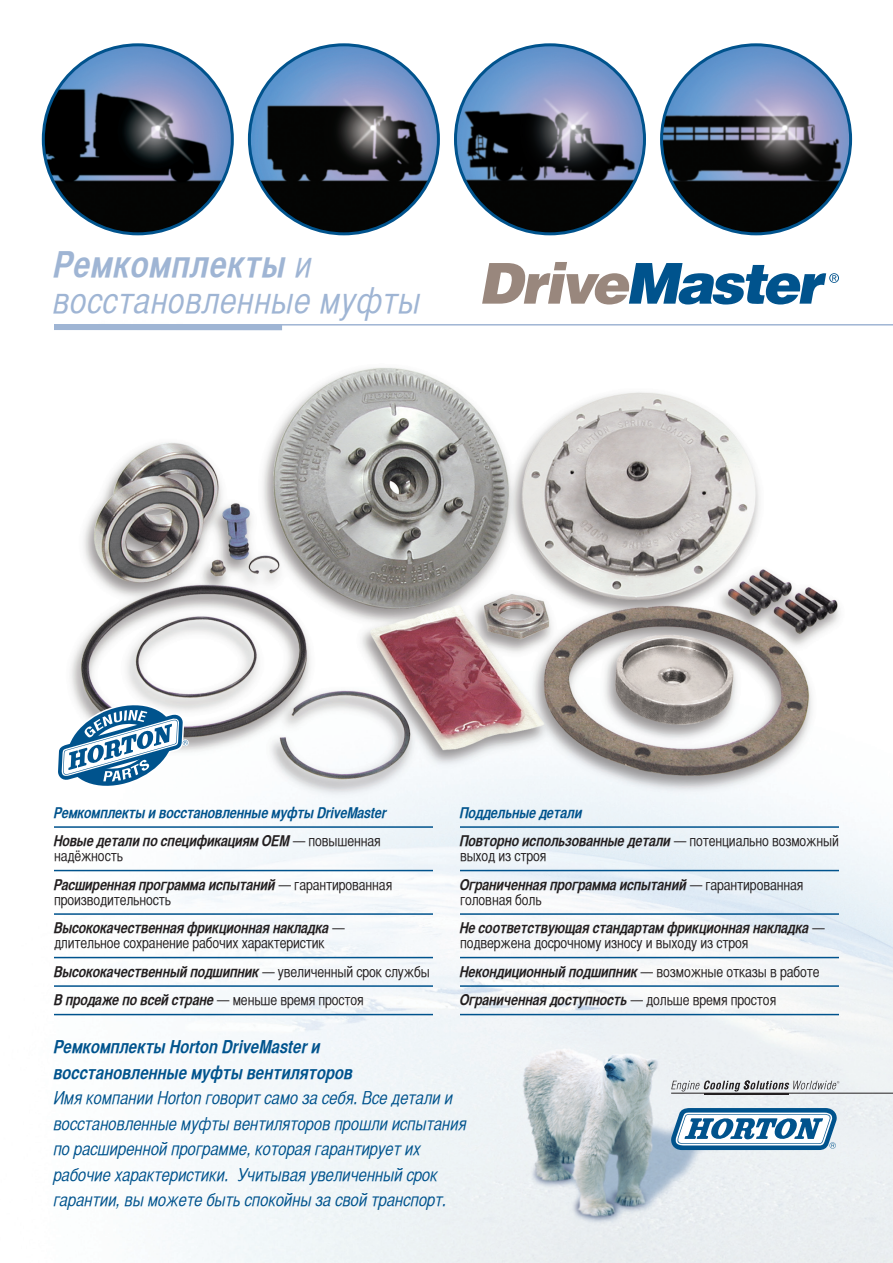
<style>
.page{position:relative;width:893px;height:1263px;background:#fff}
.page>*{position:absolute;margin:0;border:0;box-sizing:border-box;transform-origin:0 0}
.t1{font:36px "Helvetica CY Oblique";letter-spacing:.02em;color:#9fb5d4}
.t2{font:italic 36px "Helvetica CY Bold";letter-spacing:.02em;color:#9fb5d4}
.t3{font:18px/25.5px "Helvetica CY Oblique";color:#00538d}
.t4{font:italic 18px/25.5px "Helvetica CY Bold";color:#00538d}
.t5{font:italic 15px/28.5px "Helvetica CY Bold";letter-spacing:-.01em;color:#231f20}
.t6{font:15px "Helvetica CY Plain";letter-spacing:-.01em;color:#231f20}
.t7{font:italic 15px/28.5px "Helvetica CY Bold";letter-spacing:-.01em;color:#00538d}
.s1{font-family:"Helvetica CY Oblique";font-style:normal}
.s2{color:#231f20}
.s3{font-family:"Helvetica CY Plain";font-style:normal;color:#231f20}
.s4{font-family:"Helvetica CY Plain";font-style:normal}
.s5{color:#00538d}
</style>
<div class="page">
<img style="left:41px;top:43px;width:852px;height:1220px">
<img style="left:43px;top:45px;width:189px;height:189px;border-radius:94px">
<img style="left:249px;top:45px;width:189px;height:189px;border-radius:94px">
<img style="left:455px;top:45px;width:189px;height:189px;border-radius:94px">
<img style="left:662px;top:45px;width:189px;height:189px;border-radius:94px">
<svg style="left:671px;top:1108px;width:167px;height:42px"></svg>
<hr style="left:671px;top:1093px;width:222px;height:1px;background:#231f20">
<hr style="left:704px;top:1093px;width:84px;height:2px;background:#231f20">
<svg style="left:671px;top:1080px;width:168px;height:11px;background:#b7b9bc"></svg>
<hr style="left:54px;top:826px;width:379px;height:2px;background:#00538d">
<hr style="left:54px;top:870px;width:379px;height:1px;background:#00538d">
<hr style="left:54px;top:913px;width:379px;height:2px;background:#00538d">
<hr style="left:54px;top:957px;width:379px;height:1px;background:#00538d">
<hr style="left:54px;top:985px;width:379px;height:2px;background:#00538d">
<hr style="left:54px;top:1014px;width:379px;height:1px;background:#00538d">
<hr style="left:460px;top:826px;width:379px;height:2px;background:#00538d">
<hr style="left:460px;top:870px;width:379px;height:1px;background:#00538d">
<hr style="left:460px;top:913px;width:379px;height:2px;background:#00538d">
<hr style="left:460px;top:957px;width:379px;height:1px;background:#00538d">
<hr style="left:460px;top:985px;width:379px;height:2px;background:#00538d">
<hr style="left:460px;top:1014px;width:379px;height:1px;background:#00538d">
<hr style="left:54px;top:324px;width:839px;height:2px;background:#9fb5d4">
<div style="left:54px;top:324px;width:228px;height:6px;background:#9fb5d4"></div>
<svg style="left:482px;top:262px;width:357px;height:43px"></svg>
<svg style="left:58px;top:704px;width:130px;height:83px"></svg>
<h1 class="t2" style="left:54px;top:242px;width:260px">Ремкомплекты <span class="s1">и</span></h1>
<h1 class="t1" style="left:54px;top:280px;width:369px">восстановленные муфты</h1>
<p class="t7" style="left:54px;top:798px;width:334px">Ремкомплекты и восстановленные муфты DriveMaster<br><span class="s2">Новые детали по спецификациям ОЕМ</span> <span class="s3">— повышенная</span></p>
<p class="t6" style="left:54px;top:847px;width:71px">надёжность</p>
<p class="t5" style="left:54px;top:870px;width:340px">Расширенная программа испытаний <span class="s4">— гарантированная</span></p>
<p class="t6" style="left:54px;top:891px;width:119px">производительность</p>
<p class="t5" style="left:54px;top:913px;width:292px">Высококачественная фрикционная накладка <span class="s4">—</span></p>
<p class="t6" style="left:54px;top:934px;width:272px">длительное сохранение рабочих характеристик</p>
<p class="t5" style="left:54px;top:957px;width:377px">Высококачественный подшипник <span class="s4">— увеличенный срок службы<br></span>В продаже по всей стране <span class="s4">— меньше время простоя</span></p>
<p class="t5" style="left:460px;top:798px;width:380px"><span class="s5">Поддельные детали<br></span>Повторно использованные детали <span class="s4">— потенциально возможный</span></p>
<p class="t6" style="left:460px;top:847px;width:88px">выход из строя</p>
<p class="t5" style="left:460px;top:870px;width:345px">Ограниченная программа испытаний <span class="s4">— гарантированная</span></p>
<p class="t6" style="left:460px;top:891px;width:83px">головная боль</p>
<p class="t5" style="left:460px;top:913px;width:366px">Не соответствующая стандартам фрикционная накладка <span class="s4">—</span></p>
<p class="t6" style="left:460px;top:934px;width:290px">подвержена досрочному износу и выходу из строя</p>
<p class="t5" style="left:460px;top:957px;width:361px">Некондиционный подшипник <span class="s4">— возможные отказы в работе<br></span>Ограниченная доступность <span class="s4">— дольше время простоя</span></p>
<p class="t4" style="left:54px;top:1034px;width:301px">Ремкомплекты Horton DriveMaster и восстановленные муфты вентиляторов</p>
<p class="t3" style="left:54px;top:1085px;width:415px">Имя компании Horton говорит само за себя. Все детали и восстановленные муфты вентиляторов прошли испытания по расширенной программе, которая гарантирует их рабочие характеристики. Учитывая увеличенный срок гарантии, вы можете быть спокойны за свой транспорт.</p>
</div>
